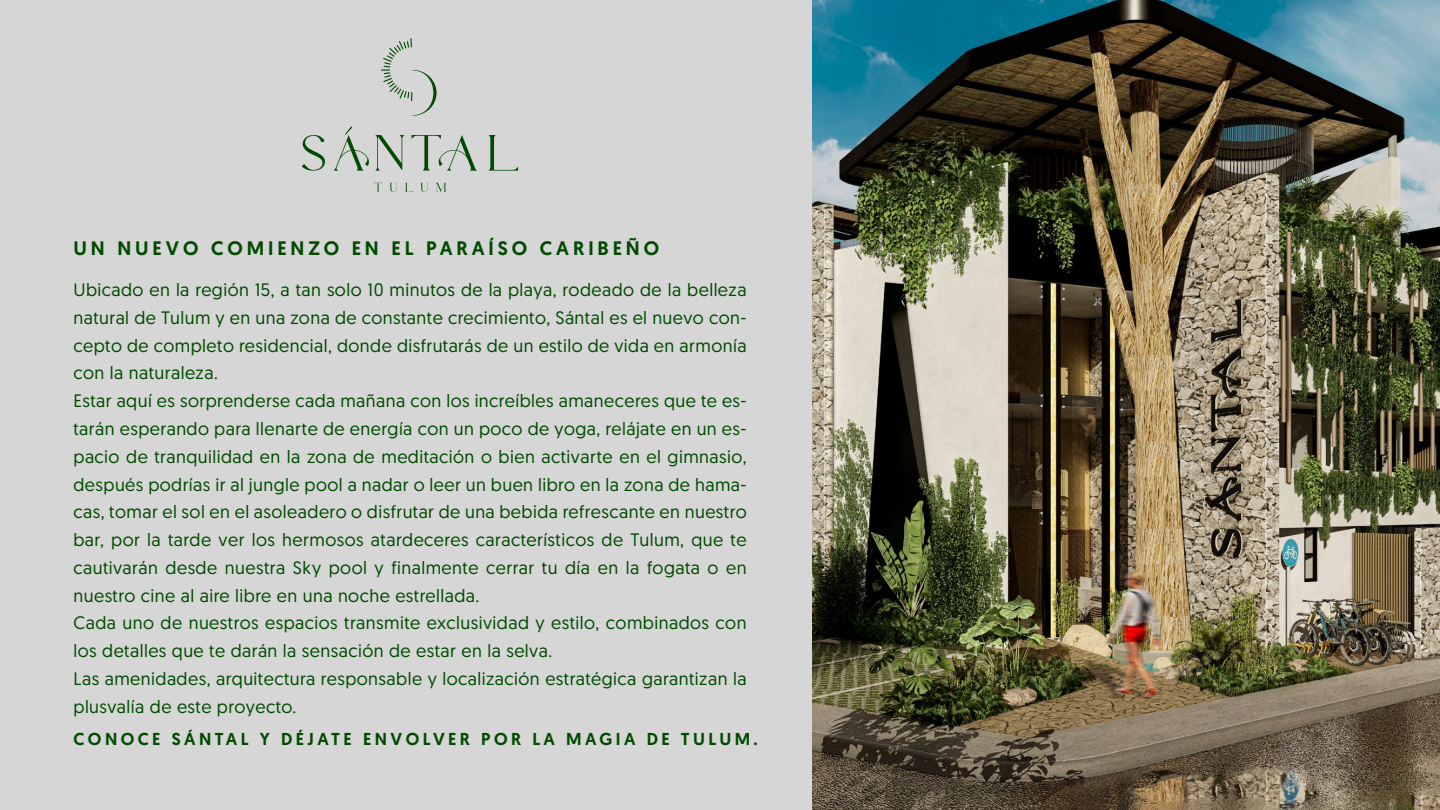
<style>
.page{position:relative;width:1440px;height:810px;background:#fff}
.page>*{position:absolute;margin:0;border:0;box-sizing:border-box;transform-origin:0 0}
.t1{font:500 19.5px "Geomanist";letter-spacing:.2em;color:#004b00}
.t2{font:18px/27.8px "Geomanist";letter-spacing:.025em;color:#004b00}
.t3{font:500 17.25px "Geomanist";letter-spacing:.2em;color:#004b00}
</style>
<div class="page">
<div style="left:0;top:0;width:813px;height:810px;background:#d7d6d6"></div>
<img style="left:813px;top:0;width:627px;height:810px">
<svg style="left:381px;top:38px;width:56px;height:78px"></svg>
<svg style="left:302px;top:135px;width:23px;height:36px"></svg>
<svg style="left:375px;top:135px;width:29px;height:36px"></svg>
<svg style="left:489px;top:135px;width:29px;height:36px"></svg>
<svg style="left:412px;top:135px;width:65px;height:36px"></svg>
<svg style="left:374px;top:183px;width:8px;height:9px"></svg>
<svg style="left:390px;top:183px;width:7px;height:9px"></svg>
<svg style="left:405px;top:183px;width:8px;height:9px"></svg>
<svg style="left:421px;top:183px;width:7px;height:9px"></svg>
<svg style="left:436px;top:183px;width:10px;height:9px"></svg>
<svg style="left:333px;top:126px;width:36px;height:45px"></svg>
<p class="t1" style="left:74px;top:236px;width:587px">UN NUEVO COMIENZO EN EL PARAÍSO CARIBEÑO</p>
<p class="t2" style="left:74px;top:275px;width:675px">Ubicado en la región 15, a tan solo 10 minutos de la playa, rodeado de la belleza natural de Tulum y en una zona de constante crecimiento, Sántal es el nuevo con&shy;cepto de completo residencial, donde disfrutarás de un estilo de vida en armonía con la naturaleza.<br>Estar aquí es sorprenderse cada mañana con los increíbles amaneceres que te es&shy;tarán esperando para llenarte de energía con un poco de yoga, relájate en un es&shy;pacio de tranquilidad en la zona de meditación o bien activarte en el gimnasio, después podrías ir al jungle pool a nadar o leer un buen libro en la zona de hama&shy;cas, tomar el sol en el asoleadero o disfrutar de una bebida refrescante en nuestro bar, por la tarde ver los hermosos atardeceres característicos de Tulum, que te cautivarán desde nuestra Sky pool y finalmente cerrar tu día en la fogata o en nuestro cine al aire libre en una noche estrellada.<br>Cada uno de nuestros espacios transmite exclusividad y estilo, combinados con los detalles que te darán la sensación de estar en la selva.<br>Las amenidades, arquitectura responsable y localización estratégica garantizan la plusvalía de este proyecto.</p>
<p class="t3" style="left:74px;top:728px;width:686px">CONOCE SÁNTAL Y DÉJATE ENVOLVER POR LA MAGIA DE TULUM.</p>
</div>
